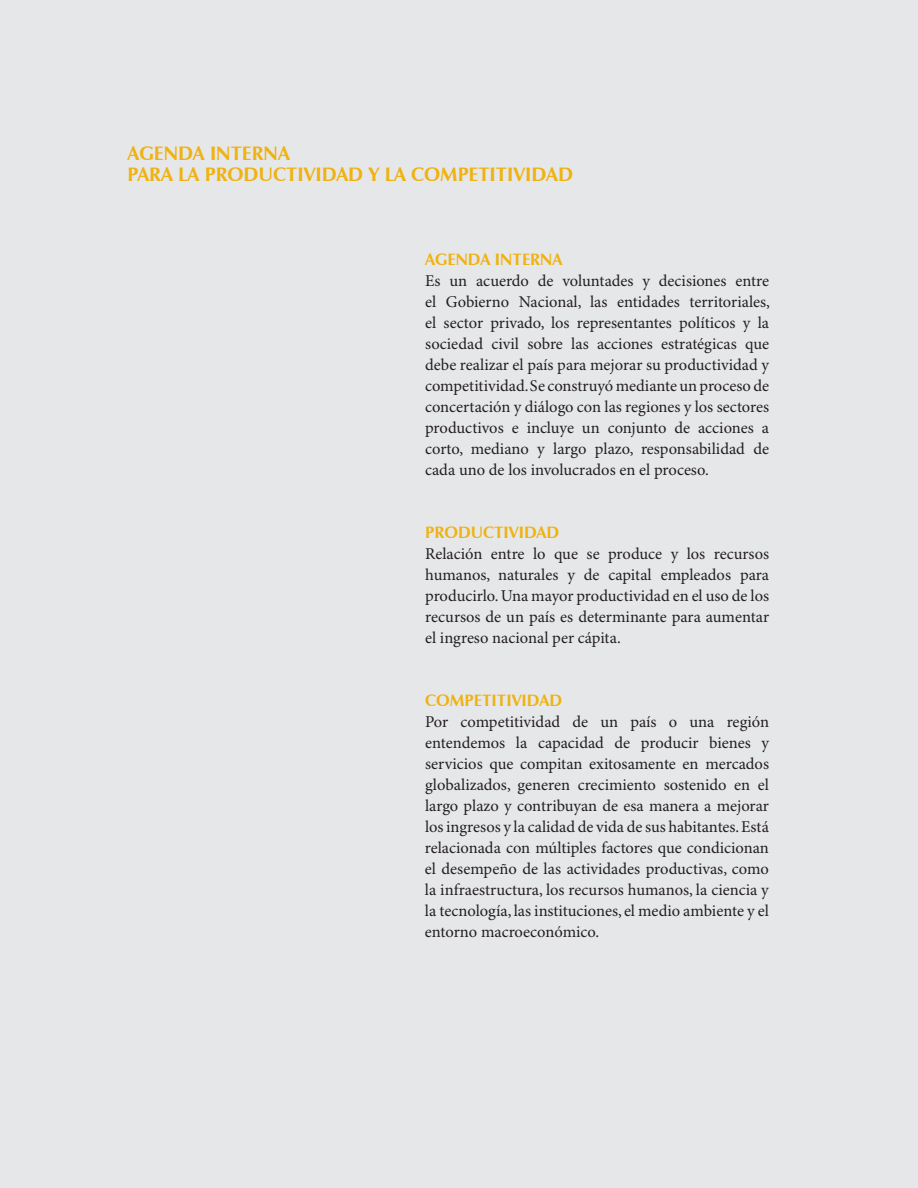
<style>
.page{position:relative;width:918px;height:1188px;background:#e6e7e9}
.page>*{position:absolute;margin:0;border:0;box-sizing:border-box;transform-origin:0 0}
.t1{font:700 19.5px "Zapf Humanist 601 BT";color:#efb211}
.t2{font:16.5px/21px "Minion Pro";color:#231f20;text-align:justify}
.t3{font:700 16.5px "Zapf Humanist 601 BT";color:#efb211}
</style>
<div class="page">
<p class="t1" style="left:128px;top:141px;width:26px">AGENDA</p>
<p class="t1" style="left:210px;top:141px;width:20px">INTERNA</p>
<p class="t1" style="left:128px;top:162px;width:13px">PARA</p>
<p class="t1" style="left:178px;top:162px;width:51px">LA PRODUCTIVIDAD</p>
<p class="t1" style="left:369px;top:162px;width:68px">Y LA COMPETITIVIDAD</p>
<p class="t3" style="left:425px;top:249px;width:22px">AGENDA</p>
<p class="t3" style="left:495px;top:249px;width:17px">INTERNA</p>
<p class="t2" style="left:425px;top:271px;width:346px">Es un acuerdo de voluntades y decisiones entre el Gobierno Nacional, las entidades territoriales, el sector privado, los representantes políticos y la sociedad civil sobre las acciones estratégicas que debe realizar el país para mejorar su productividad y competitividad.Se construyó mediante un proceso de concertación y diálogo con las regiones y los sectores productivos e incluye un conjunto de acciones a corto, mediano y largo plazo, responsabilidad de cada uno de los involucrados en el proceso.</p>
<p class="t3" style="left:425px;top:522px;width:21px">PRODUCTIVIDAD</p>
<p class="t2" style="left:425px;top:544px;width:346px">Relación entre lo que se produce y los recursos humanos, naturales y de capital empleados para producirlo.Una mayor productividad en el uso de los recursos de un país es determinante para aumentar el ingreso nacional per cápita.</p>
<p class="t3" style="left:425px;top:690px;width:22px">COMPETITIVIDAD</p>
<p class="t2" style="left:425px;top:712px;width:346px">Por competitividad de un país o una región entendemos la capacidad de producir bienes y servicios que compitan exitosamente en mercados globalizados, generen crecimiento sostenido en el largo plazo y contribuyan de esa manera a mejorar los ingresos y la calidad de vida de sus habitantes.Está relacionada con múltiples factores que condicionan el desempeño de las actividades productivas, como la infraestructura, los recursos humanos, la ciencia y la tecnología, las instituciones, el medio ambiente y el entorno macroeconómico.</p>
</div>
